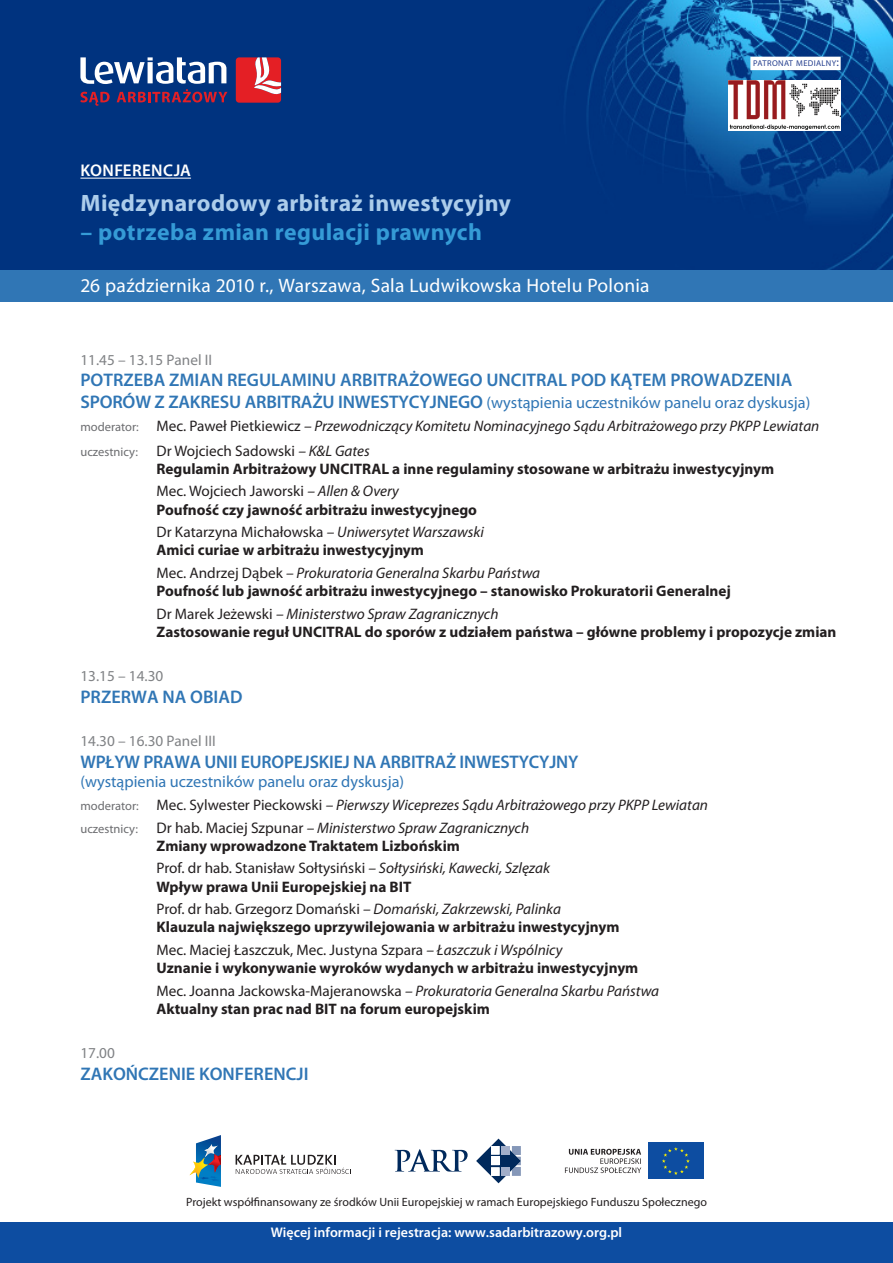
<style>
.page{position:relative;width:893px;height:1263px;background:#fff}
.page>*{position:absolute;margin:0;border:0;box-sizing:border-box;transform-origin:0 0}
.t1{font:700 23.7px "Myriad Pro";letter-spacing:.015em;color:#accdeb}
.t2{font:700 23.7px "Myriad Pro";letter-spacing:.015em;color:#359bd6}
.t3{font:19.5px "Myriad Pro";letter-spacing:.01em;color:#fff}
.tyt{font:600 18.3px "Myriad Pro";color:#3076b5}
.t4{font:600 16.95px "Myriad Pro";letter-spacing:.02em;color:#fff}
.tyt-2{font:16.35px "Myriad Pro";color:#3076b5}
.t5{font:700 15.15px/18.3px "Myriad Pro";color:#231f20}
.t6{font:italic 15.15px "Myriad Pro";color:#231f20}
.t7{font:15.15px/18.3px "Myriad Pro";color:#231f20}
.godz{font:15.15px "Myriad Pro";color:#808285}
.tyt-3{font:600 13.95px "Myriad Pro";color:#fff}
.tyt-4{font:12px "Myriad Pro";color:#231f20}
.t8{font:8.4px "Myriad Pro";letter-spacing:.04em;color:#253f8e}
.s1{font-size:12px}
.s2{font-weight:600;font-size:18.3px}
.s3{font-style:normal;font-size:12.45px;color:#6c6d70}
.s4{font-style:normal}
.s5{font-weight:400;font-size:12.45px;color:#6c6d70}
.s6{font-weight:400}
.s7{font-weight:400;font-style:italic}
.s8{font-weight:400;font-size:15.45px}
.s9{font-style:italic}
.s10{font-weight:700}
</style>
<div class="page">
<img style="left:371px;top:0;width:522px;height:270px">
<div style="left:0;top:0;width:371px;height:296px;background:#00337f"></div>
<div style="left:0;top:270px;width:893px;height:32px;background:#3076b5"></div>
<hr style="left:80px;top:178px;width:111px;height:1px;background:#fff">
<svg style="left:236px;top:57px;width:45px;height:46px;background:#e14c54"></svg>
<svg style="left:80px;top:57px;width:147px;height:49px"></svg>
<div style="left:0;top:1222px;width:893px;height:41px;background:#0d4da1"></div>
<svg style="left:476px;top:1138px;width:45px;height:45px"></svg>
<svg style="left:395px;top:1149px;width:73px;height:22px"></svg>
<div style="left:648px;top:1142px;width:56px;height:37px;background:#0d4da1"></div>
<svg style="left:662px;top:1147px;width:28px;height:28px"></svg>
<svg style="left:565px;top:1149px;width:76px;height:24px"></svg>
<svg style="left:236px;top:1155px;width:115px;height:19px"></svg>
<svg style="left:189px;top:1135px;width:32px;height:52px"></svg>
<div style="left:750px;top:57px;width:91px;height:13px;background:#fff"></div>
<img style="left:728px;top:81px;width:112px;height:50px">
<img style="left:730px;top:125px;width:109px;height:4px">
<p class="t4" style="left:80px;top:160px;width:112px">KONFERENCJA</p>
<p class="t1" style="left:80px;top:188px;width:432px">Międzynarodowy arbitraż inwestycyjny</p>
<p class="t2" style="left:80px;top:216px;width:403px">– potrzeba zmian regulacji prawnych</p>
<p class="t3" style="left:80px;top:274px;width:571px">26 października 2010 r., Warszawa, Sala Ludwikowska Hotelu Polonia</p>
<p class="t8" style="left:753px;top:58px;width:87px">PATRONAT MEDIALNY<span class="s1">:</span></p>
<p class="godz" style="left:80px;top:350px;width:133px">11.45 – 13.15 Panel II</p>
<p class="tyt" style="left:80px;top:369px;width:713px">POTRZEBA ZMIAN REGULAMINU ARBITRAŻOWEGO UNCITRAL POD KĄTEM PROWADZENIA</p>
<p class="tyt-2" style="left:80px;top:393px;width:731px"><span class="s2">SPORÓW Z ZAKRESU ARBITRAŻU INWESTYCYJNEGO</span> (wystąpienia uczestników panelu oraz dyskusja)</p>
<p class="t6" style="left:80px;top:416px;width:740px"><span class="s3">moderator:</span> <span class="s4">Mec. Paweł Pietkiewicz</span> – Przewodniczący Komitetu Nominacyjnego Sądu Arbitrażowego przy PKPP Lewiatan</p>
<p class="t5" style="left:157px;top:441px;width:619px;text-indent:-76px"><span class="s5">uczestnicy:</span> <span class="s6">Dr Wojciech Sadowski</span> <span class="s7">– K&amp;L Gates<br></span>Regulamin Arbitrażowy UNCITRAL a inne regulaminy stosowane w arbitrażu inwestycyjnym</p>
<p class="t5" style="left:157px;top:482px;width:322px"><span class="s6">Mec. Wojciech Jaworski</span> <span class="s7">– Allen &amp; Overy<br></span>Poufność czy jawność arbitrażu inwestycyjnego</p>
<p class="t5" style="left:157px;top:522px;width:329px"><span class="s6">Dr Katarzyna Michałowska</span> <span class="s7">– Uniwersytet Warszawski<br></span>Amici curiae w arbitrażu inwestycyjnym</p>
<p class="t5" style="left:157px;top:563px;width:576px"><span class="s6">Mec. Andrzej Dąbek</span> <span class="s7">– Prokuratoria Generalna Skarbu Państwa<br></span>Poufność lub jawność arbitrażu inwestycyjnego – stanowisko Prokuratorii Generalnej</p>
<p class="t5" style="left:157px;top:604px;width:681px"><span class="s6">Dr Marek Jeżewski</span> <span class="s7">– Ministerstwo Spraw Zagranicznych<br></span>Zastosowanie reguł UNCITRAL do sporów z udziałem państwa – główne problemy i propozycje zmian</p>
<p class="godz" style="left:80px;top:666px;width:84px">13.15 – 14.30</p>
<p class="tyt" style="left:80px;top:685px;width:164px">PRZERWA NA OBIAD</p>
<p class="godz" style="left:80px;top:731px;width:137px">14.30 – 16.30 Panel III</p>
<p class="tyt" style="left:80px;top:750px;width:499px">WPŁYW PRAWA UNII EUROPEJSKIEJ NA ARBITRAŻ INWESTYCYJNY</p>
<p class="tyt-2" style="left:80px;top:772px;width:325px">(wystąpienia uczestników panelu oraz dyskusja)</p>
<p class="t6" style="left:80px;top:795px;width:629px"><span class="s3">moderator:</span> <span class="s4">Mec. Sylwester Pieckowski</span> – Pierwszy Wiceprezes Sądu Arbitrażowego przy PKPP Lewiatan</p>
<p class="t5" style="left:80px;top:818px;width:450px;text-align:center"><span class="s5">uczestnicy:</span> <span class="s8">Dr hab. Maciej Szpunar</span> <span class="s7">– Ministerstwo Spraw Zagranicznych<br></span>Zmiany wprowadzone Traktatem Lizbońskim</p>
<p class="t7" style="left:157px;top:859px;width:395px">Prof. dr hab. Stanisław Sołtysiński <span class="s9">– Sołtysiński, Kawecki, Szlęzak<br></span><span class="s10">Wpływ prawa Unii Europejskiej na BIT</span></p>
<p class="t5" style="left:157px;top:899px;width:465px"><span class="s6">Prof. dr hab. Grzegorz Domański</span> <span class="s7">– Domański, Zakrzewski, Palinka<br></span>Klauzula największego uprzywilejowania w arbitrażu inwestycyjnym</p>
<p class="t5" style="left:157px;top:940px;width:483px"><span class="s6">Mec. Maciej Łaszczuk, Mec. Justyna Szpara</span> <span class="s7">– Łaszczuk i Wspólnicy<br></span>Uznanie i wykonywanie wyroków wydanych w arbitrażu inwestycyjnym</p>
<p class="t5" style="left:157px;top:981px;width:504px"><span class="s6">Mec. Joanna Jackowska-Majeranowska</span> <span class="s7">– Prokuratoria Generalna Skarbu Państwa<br></span>Aktualny stan prac nad BIT na forum europejskim</p>
<p class="godz" style="left:80px;top:1043px;width:36px">17.00</p>
<p class="tyt" style="left:80px;top:1062px;width:230px">ZAKOŃCZENIE KONFERENCJI</p>
<p class="tyt-4" style="left:186px;top:1195px;width:522px">Projekt współfinansowany ze środków Unii Europejskiej w ramach Europejskiego Funduszu Społecznego</p>
<p class="tyt-3" style="left:271px;top:1223px;width:353px">Więcej informacji i rejestracja: www.sadarbitrazowy.org.pl</p>
</div>
